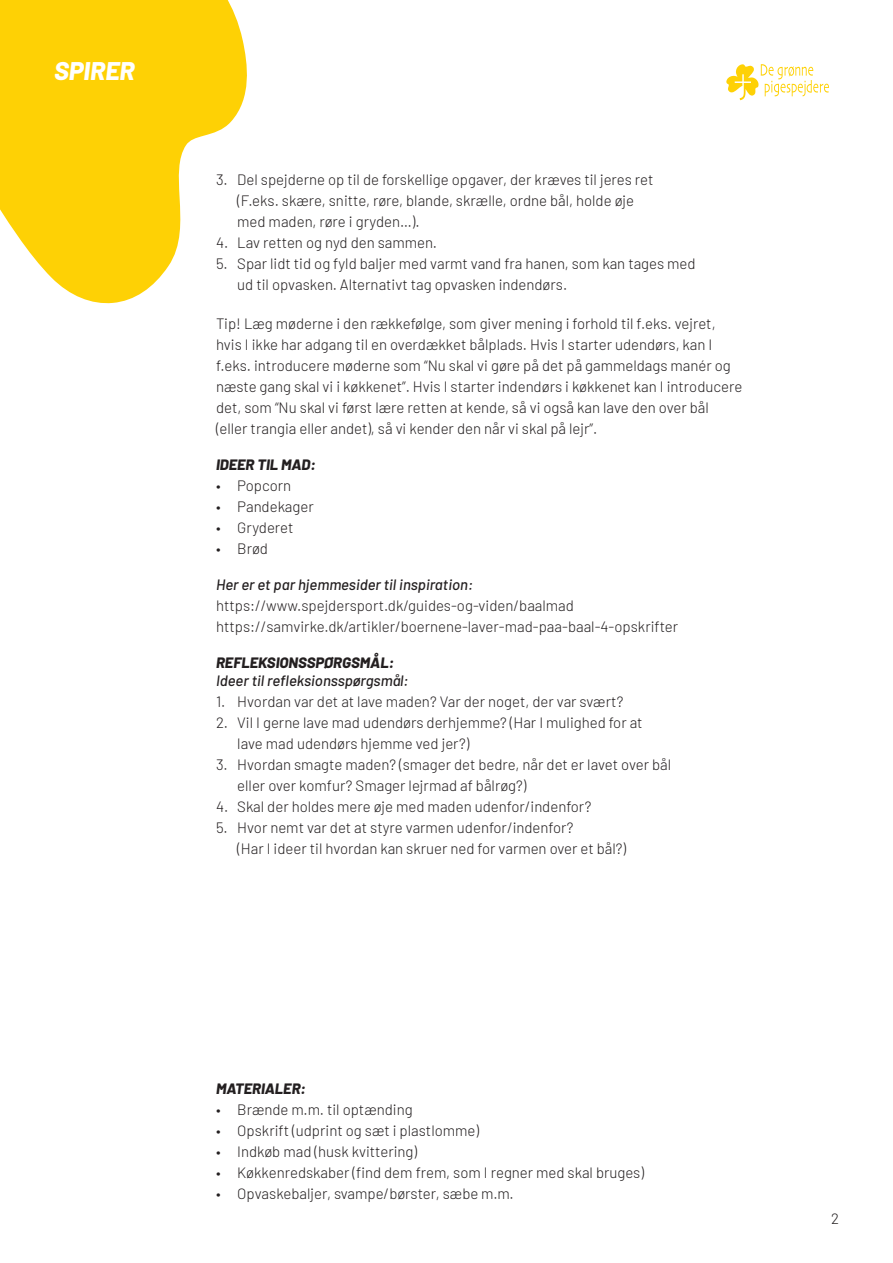
<style>
.page{position:relative;width:893px;height:1263px;background:#fff}
.page>*{position:absolute;margin:0;border:0;box-sizing:border-box;transform-origin:0 0}
.t1{font:italic 800 25.5px "Barlow";color:#fff}
.Brødtekst{font:300 15px/21px "Barlow";color:#231f20}
.Bold{font:italic 500 15px "Barlow";color:#231f20}
.Mellemrubrik{font:italic 800 15px "Barlow";color:#231f20}
</style>
<div class="page">
<svg style="left:726px;top:64px;width:103px;height:36px"></svg>
<svg style="left:0;top:0;width:247px;height:304px;fill:#fed105"></svg>
<p class="t1" style="left:54px;top:52px;width:82px">SPIRER</p>
<p class="Brødtekst" style="left:237px;top:168px;width:418px;text-indent:-21px">3. Del spejderne op til de forskellige opgaver, der kræves til jeres ret (F.eks. skære, snitte, røre, blande, skrælle, ordne bål, holde øje med maden, røre i gryden…).</p>
<p class="Brødtekst" style="left:216px;top:231px;width:223px">4. Lav retten og nyd den sammen.</p>
<p class="Brødtekst" style="left:237px;top:252px;width:460px;text-indent:-21px">5. Spar lidt tid og fyld baljer med varmt vand fra hanen, som kan tages med ud til opvasken. Alternativt tag opvasken indendørs.</p>
<p class="Brødtekst" style="left:216px;top:312px;width:528px">Tip! Læg møderne i den rækkefølge, som giver mening i forhold til f.eks. vejret, hvis I ikke har adgang til en overdækket bålplads. Hvis I starter udendørs, kan I f.eks. introducere møderne som “Nu skal vi gøre på det på gammeldags manér og næste gang skal vi i køkkenet”. Hvis I starter indendørs i køkkenet kan I introducere det, som “Nu skal vi først lære retten at kende, så vi også kan lave den over bål (eller trangia eller andet), så vi kender den når vi skal på lejr”.</p>
<p class="Mellemrubrik" style="left:216px;top:453px;width:102px">IDEER TIL MAD:</p>
<p class="Brødtekst" style="left:216px;top:474px;width:77px">• Popcorn</p>
<p class="Brødtekst" style="left:216px;top:495px;width:99px">• Pandekager</p>
<p class="Brødtekst" style="left:216px;top:516px;width:79px">• Gryderet</p>
<p class="Brødtekst" style="left:216px;top:537px;width:54px">• Brød</p>
<p class="Bold" style="left:216px;top:574px;width:259px">Her er et par hjemmesider til inspiration:</p>
<p class="Brødtekst" style="left:216px;top:594px;width:464px">https://www.spejdersport.dk/guides-og-viden/baalmad https://samvirke.dk/artikler/boernene-laver-mad-paa-baal-4-opskrifter</p>
<p class="Mellemrubrik" style="left:216px;top:651px;width:180px">REFLEKSIONSSPØRGSMÅL:</p>
<p class="Bold" style="left:216px;top:670px;width:194px">Ideer til refleksionsspørgsmål:</p>
<p class="Brødtekst" style="left:216px;top:690px;width:409px">1. Hvordan var det at lave maden? Var der noget, der var svært?</p>
<p class="Brødtekst" style="left:237px;top:711px;width:407px;text-indent:-21px">2. Vil I gerne lave mad udendørs derhjemme? (Har I mulighed for at lave mad udendørs hjemme ved jer?)</p>
<p class="Brødtekst" style="left:237px;top:753px;width:435px;text-indent:-21px">3. Hvordan smagte maden? (smager det bedre, når det er lavet over bål eller over komfur? Smager lejrmad af bålrøg?)</p>
<p class="Brødtekst" style="left:216px;top:795px;width:377px">4. Skal der holdes mere øje med maden udenfor/indenfor?</p>
<p class="Brødtekst" style="left:237px;top:816px;width:390px;text-indent:-21px">5. Hvor nemt var det at styre varmen udenfor/indenfor?<br>(Har I ideer til hvordan kan skruer ned for varmen over et bål?)</p>
<p class="Mellemrubrik" style="left:216px;top:1077px;width:92px">MATERIALER:</p>
<p class="Brødtekst" style="left:216px;top:1098px;width:198px">• Brænde m.m. til optænding</p>
<p class="Brødtekst" style="left:216px;top:1119px;width:265px">• Opskrift (udprint og sæt i plastlomme)</p>
<p class="Brødtekst" style="left:216px;top:1140px;width:203px">• Indkøb mad (husk kvittering)</p>
<p class="Brødtekst" style="left:216px;top:1161px;width:429px">• Køkkenredskaber (find dem frem, som I regner med skal bruges)</p>
<p class="Brødtekst" style="left:216px;top:1182px;width:299px">• Opvaskebaljer, svampe/børster, sæbe m.m.</p>
<p class="Brødtekst" style="left:831px;top:1207px;width:9px">2</p>
</div>
